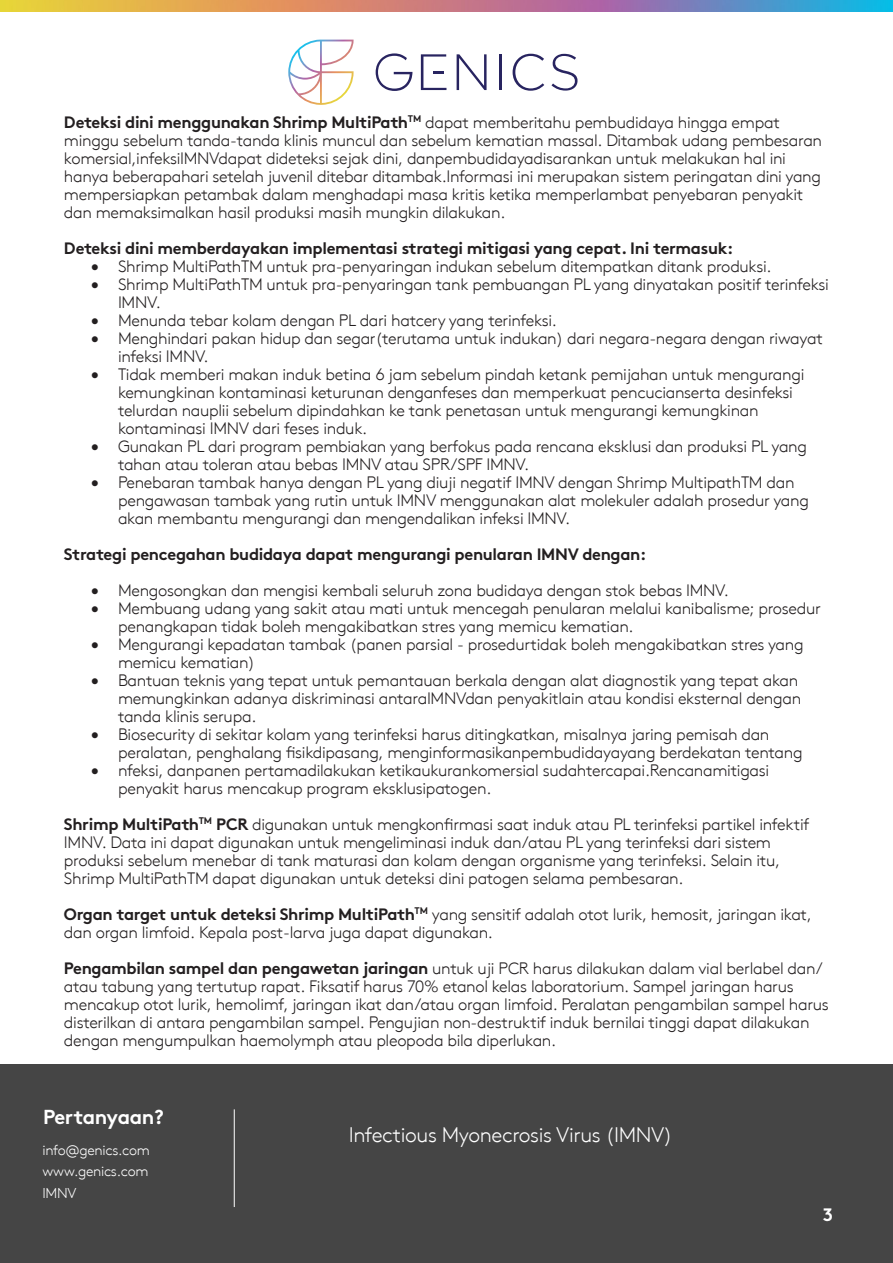
<style>
.page{position:relative;width:893px;height:1263px;background:#fff}
.page>*{position:absolute;margin:0;border:0;box-sizing:border-box;transform-origin:0 0}
.t1{font:300 21px "Brown";letter-spacing:-.02em;color:#fff}
.t2{font:700 20.25px "Brown";letter-spacing:-.02em;color:#fff}
.t3{font:700 18px "Brown";color:#fff}
.t4{font:300 16.5px/18px "Brown";letter-spacing:-.02em;color:#231f20}
.t5{font:700 16.5px "Brown";letter-spacing:-.02em;color:#231f20}
.t6{font:300 14.25px "Brown";letter-spacing:-.02em;color:#fff}
.s1{font-weight:700}
</style>
<div class="page">
<img style="left:0;top:0;width:893px;height:11px">
<svg style="left:376px;top:53px;width:36px;height:38px"></svg>
<svg style="left:457px;top:54px;width:30px;height:36px"></svg>
<hr style="left:499px;top:54px;width:3px;height:36px;background:#282460">
<svg style="left:513px;top:54px;width:31px;height:37px"></svg>
<svg style="left:551px;top:54px;width:26px;height:37px"></svg>
<svg style="left:421px;top:54px;width:25px;height:36px"></svg>
<svg style="left:288px;top:40px;width:66px;height:65px"></svg>
<div style="left:0;top:1064px;width:893px;height:199px;background:#454545"></div>
<hr style="left:234px;top:1109px;width:1px;height:98px;background:#fff">
<p class="t4" style="left:64px;top:112px;width:717px"><span class="s1">Deteksi dini menggunakan Shrimp MultiPath</span><sup>TM</sup> dapat memberitahu pembudidaya hingga empat</p>
<p class="t4" style="left:64px;top:130px;width:760px">minggu sebelum tanda-tanda klinis muncul dan sebelum kematian massal. Ditambak udang pembesaran</p>
<p class="t4" style="left:64px;top:148px;width:723px">komersial,infeksiIMNVdapat dideteksi sejak dini, danpembudidayadisarankan untuk melakukan hal ini</p>
<p class="t4" style="left:64px;top:166px;width:759px">hanya beberapahari setelah juvenil ditebar ditambak.Informasi ini merupakan sistem peringatan dini yang</p>
<p class="t4" style="left:64px;top:184px;width:741px">mempersiapkan petambak dalam menghadapi masa kritis ketika memperlambat penyebaran penyakit dan memaksimalkan hasil produksi masih mungkin dilakukan.</p>
<p class="t5" style="left:64px;top:234px;width:671px">Deteksi dini memberdayakan implementasi strategi mitigasi yang cepat. Ini termasuk:</p>
<p class="t4" style="left:91px;top:256px;width:682px">• Shrimp MultiPathTM untuk pra-penyaringan indukan sebelum ditempatkan ditank produksi.</p>
<p class="t4" style="left:118px;top:274px;width:712px;text-indent:-27px">• Shrimp MultiPathTM untuk pra-penyaringan tank pembuangan PL yang dinyatakan positif terinfeksi<br>IMNV.</p>
<p class="t4" style="left:91px;top:310px;width:467px">• Menunda tebar kolam dengan PL dari hatcery yang terinfeksi.</p>
<p class="t4" style="left:118px;top:328px;width:706px;text-indent:-27px">• Menghindari pakan hidup dan segar(terutama untuk indukan) dari negara-negara dengan riwayat infeksi IMNV.</p>
<p class="t4" style="left:118px;top:364px;width:688px;text-indent:-27px">• Tidak memberi makan induk betina 6 jam sebelum pindah ketank pemijahan untuk mengurangi kemungkinan kontaminasi keturunan denganfeses dan memperkuat pencucianserta desinfeksi telurdan nauplii sebelum dipindahkan ke tank penetasan untuk mengurangi kemungkinan kontaminasi IMNV dari feses induk.</p>
<p class="t4" style="left:118px;top:436px;width:691px;text-indent:-27px">• Gunakan PL dari program pembiakan yang berfokus pada rencana eksklusi dan produksi PL yang tahan atau toleran atau bebas IMNV atau SPR/SPF IMNV.</p>
<p class="t4" style="left:118px;top:472px;width:692px;text-indent:-27px">• Penebaran tambak hanya dengan PL yang diuji negatif IMNV dengan Shrimp MultipathTM dan pengawasan tambak yang rutin untuk IMNV menggunakan alat molekuler adalah prosedur yang akan membantu mengurangi dan mengendalikan infeksi IMNV.</p>
<p class="t5" style="left:64px;top:540px;width:584px">Strategi pencegahan budidaya dapat mengurangi penularan IMNV dengan:</p>
<p class="t4" style="left:91px;top:580px;width:639px">• Mengosongkan dan mengisi kembali seluruh zona budidaya dengan stok bebas IMNV.</p>
<p class="t4" style="left:118px;top:598px;width:704px;text-indent:-27px">• Membuang udang yang sakit atau mati untuk mencegah penularan melalui kanibalisme; prosedur penangkapan tidak boleh mengakibatkan stres yang memicu kematian.</p>
<p class="t4" style="left:118px;top:634px;width:687px;text-indent:-27px">• Mengurangi kepadatan tambak (panen parsial - prosedurtidak boleh mengakibatkan stres yang memicu kematian)</p>
<p class="t4" style="left:118px;top:670px;width:685px;text-indent:-27px">• Bantuan teknis yang tepat untuk pemantauan berkala dengan alat diagnostik yang tepat akan memungkinkan adanya diskriminasi antaraIMNVdan penyakitlain atau kondisi eksternal dengan tanda klinis serupa.</p>
<p class="t4" style="left:118px;top:724px;width:686px;text-indent:-27px">• Biosecurity di sekitar kolam yang terinfeksi harus ditingkatkan, misalnya jaring pemisah dan peralatan, penghalang fisikdipasang, menginformasikanpembudidayayang berdekatan tentang</p>
<p class="t4" style="left:118px;top:760px;width:653px;text-indent:-27px">• nfeksi, danpanen pertamadilakukan ketikaukurankomersial sudahtercapai.Rencanamitigasi penyakit harus mencakup program eksklusipatogen.</p>
<p class="t4" style="left:64px;top:814px;width:747px"><span class="s1">Shrimp MultiPath</span><sup>TM</sup> <span class="s1">PCR</span> digunakan untuk mengkonfirmasi saat induk atau PL terinfeksi partikel infektif</p>
<p class="t4" style="left:64px;top:832px;width:709px">IMNV. Data ini dapat digunakan untuk mengeliminasi induk dan/atau PL yang terinfeksi dari sistem</p>
<p class="t4" style="left:64px;top:850px;width:718px">produksi sebelum menebar di tank maturasi dan kolam dengan organisme yang terinfeksi. Selain itu,</p>
<p class="t4" style="left:64px;top:868px;width:621px">Shrimp MultiPathTM dapat digunakan untuk deteksi dini patogen selama pembesaran.</p>
<p class="t4" style="left:64px;top:904px;width:749px"><span class="s1">Organ target untuk deteksi Shrimp MultiPath</span><sup>TM</sup> yang sensitif adalah otot lurik, hemosit, jaringan ikat, dan organ limfoid. Kepala post-larva juga dapat digunakan.</p>
<p class="t4" style="left:64px;top:958px;width:766px"><span class="s1">Pengambilan sampel dan pengawetan jaringan</span> untuk uji PCR harus dilakukan dalam vial berlabel dan/ atau tabung yang tertutup rapat. Fiksatif harus 70% etanol kelas laboratorium. Sampel jaringan harus mencakup otot lurik, hemolimf, jaringan ikat dan/atau organ limfoid. Peralatan pengambilan sampel harus disterilkan di antara pengambilan sampel. Pengujian non-destruktif induk bernilai tinggi dapat dilakukan dengan mengumpulkan haemolymph atau pleopoda bila diperlukan.</p>
<p class="t2" style="left:43px;top:1100px;width:122px">Pertanyaan?</p>
<p class="t6" style="left:42px;top:1139px;width:109px">info@genics.com</p>
<p class="t6" style="left:42px;top:1161px;width:108px">www.genics.com</p>
<p class="t6" style="left:42px;top:1182px;width:36px">IMNV</p>
<p class="t1" style="left:349px;top:1119px;width:326px">Infectious Myonecrosis Virus (IMNV)</p>
<p class="t3" style="left:823px;top:1200px;width:12px">3</p>
</div>
